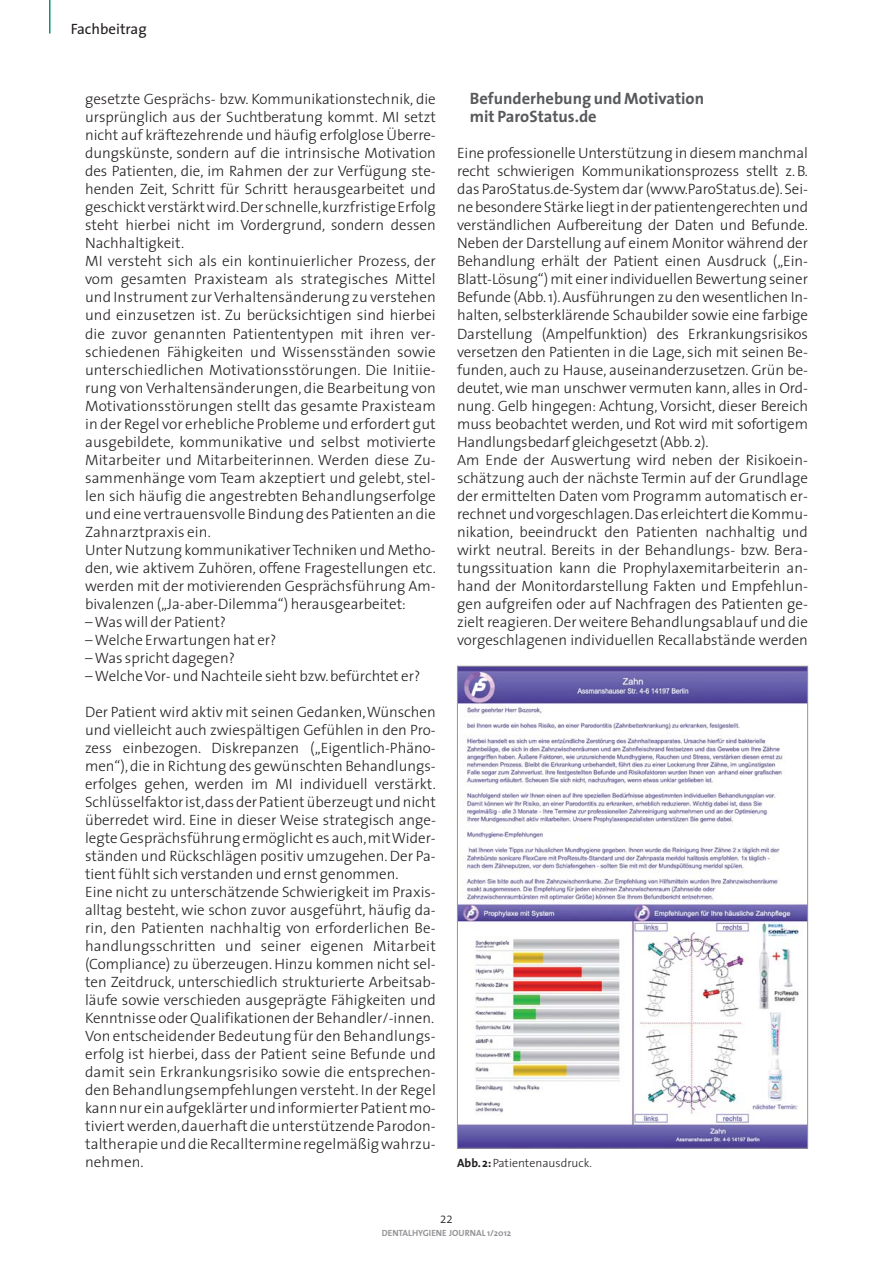
<style>
.page{position:relative;width:893px;height:1263px;background:#fff}
.page>*{position:absolute;margin:0;border:0;box-sizing:border-box;transform-origin:0 0}
.t1{font:700 16.5px/18px "The Sans";color:#58595b}
.t2{font:300 15px/18px "The Sans";color:#231f20}
.t3{font:15px "The Sans";color:#231f20}
.t4{font:300 14.25px "The Sans";color:#231f20;scale:.9 1}
.t5{font:300 12px "The Sans";color:#231f20}
.t6{font:700 9px "The Sans";color:#939598}
.s1{font-weight:700}
</style>
<div class="page">
<hr style="left:49px;top:0;width:2px;height:34px;background:#009780">
<img style="left:459px;top:668px;width:347px;height:478px">
<p class="t3" style="left:71px;top:23px;width:78px">Fachbeitrag</p>
<p class="t2" style="left:85px;top:92px;width:352px">gesetzte Gesprächs- bzw. Kommunikationstechnik, die ursprünglich aus der Suchtberatung kommt. MI setzt nicht auf kräftezehrende und häufig erfolglose Überre&shy;dungskünste, sondern auf die intrinsische Motivation des Patienten, die, im Rahmen der zur Verfügung ste&shy;henden Zeit, Schritt für Schritt herausgearbeitet und geschickt verstärkt wird. Der schnelle, kurzfristige Erfolg steht hierbei nicht im Vordergrund, sondern dessen Nachhaltigkeit.<br>MI versteht sich als ein kontinuierlicher Prozess, der vom gesamten Praxisteam als strategisches Mittel und Instrument zur Verhaltensänderung zu verstehen und einzusetzen ist. Zu berücksichtigen sind hierbei die zuvor genannten Patiententypen mit ihren ver&shy;schiedenen Fähigkeiten und Wissensständen sowie unterschiedlichen Motivationsstörungen. Die Initiie&shy;rung von Verhaltensänderungen, die Bearbeitung von Motivationsstörungen stellt das gesamte Praxisteam in der Regel vor erhebliche Probleme und erfordert gut ausgebildete, kommunikative und selbst motivierte Mitarbeiter und Mitarbeiterinnen. Werden diese Zu&shy;sammenhänge vom Team akzeptiert und gelebt, stel&shy;len sich häufig die angestrebten Behandlungserfolge und eine vertrauensvolle Bindung des Patienten an die Zahnarztpraxis ein.<br>Unter Nutzung kommunikativer Techniken und Metho&shy;den, wie aktivem Zuhören, offene Fragestellungen etc. werden mit der motivierenden Gesprächsführung Am&shy;bivalenzen („Ja-aber-Dilemma“) herausgearbeitet:</p>
<p class="t2" style="left:85px;top:614px;width:143px">– Was will der Patient?</p>
<p class="t2" style="left:85px;top:632px;width:193px">– Welche Erwartungen hat er?</p>
<p class="t2" style="left:85px;top:650px;width:151px">– Was spricht dagegen?</p>
<p class="t2" style="left:85px;top:668px;width:337px">– Welche Vor- und Nachteile sieht bzw. befürchtet er?</p>
<p class="t2" style="left:85px;top:704px;width:352px">Der Patient wird aktiv mit seinen Gedanken, Wünschen und vielleicht auch zwiespältigen Gefühlen in den Pro&shy;zess einbezogen. Diskrepanzen („Eigentlich-Phäno&shy;men“), die in Richtung des gewünschten Behandlungs&shy;erfolges gehen, werden im MI individuell verstärkt.<br>Schlüsselfaktor ist, dass der Patient überzeugt und nicht überredet wird. Eine in dieser Weise strategisch ange&shy;legte Gesprächsführung ermöglicht es auch, mit Wider&shy;ständen und Rückschlägen positiv umzugehen. Der Pa&shy;tient fühlt sich verstanden und ernst genommen.<br>Eine nicht zu unterschätzende Schwierigkeit im Praxis - alltag besteht, wie schon zuvor ausgeführt, häufig da&shy;rin, den Patienten nachhaltig von erforderlichen Be&shy;handlungsschritten und seiner eigenen Mitarbeit (Compliance) zu überzeugen. Hinzu kommen nicht sel&shy;ten Zeitdruck, unterschiedlich strukturierte Arbeitsab&shy;läufe sowie verschieden ausgeprägte Fähigkeiten und Kenntnisse oder Qualifikationen der Behandler/-innen.<br>Von entscheidender Bedeutung für den Behandlungs&shy;erfolg ist hierbei, dass der Patient seine Befunde und damit sein Erkrankungsrisiko sowie die entsprechen&shy;den Behandlungsempfehlungen versteht. In der Regel kann nur ein aufgeklärter und informierter Patient mo&shy;tiviert werden, dauerhaft die unterstützende Parodon&shy;taltherapie und die Recalltermine regelmäßig wahrzu&shy;nehmen.</p>
<p class="t1" style="left:470px;top:90px;width:236px">Befunderhebung und Motivation mit ParoStatus.de</p>
<p class="t2" style="left:457px;top:146px;width:352px">Eine professionelle Unterstützung in diesem manchmal recht schwierigen Kommunikationsprozess stellt z. B. das ParoStatus.de-System dar (www.ParoStatus.de). Sei - ne besondere Stärke liegt in der patientengerechten und verständlichen Aufbereitung der Daten und Befunde.<br>Neben der Darstellung auf einem Monitor während der Behandlung erhält der Patient einen Ausdruck („Ein-Blatt-Lösung“) mit einer individuellen Bewertung seiner Befunde (Abb. 1). Ausführungen zu den wesentlichen In&shy;halten, selbsterklärende Schaubilder sowie eine farbige Darstellung (Ampelfunktion) des Erkrankungsrisikos versetzen den Patienten in die Lage, sich mit seinen Be&shy;funden, auch zu Hause, auseinanderzusetzen. Grün be&shy;deutet, wie man unschwer vermuten kann, alles in Ord&shy;nung. Gelb hingegen: Achtung, Vorsicht, dieser Bereich muss beobachtet werden, und Rot wird mit sofortigem Handlungsbedarf gleichgesetzt (Abb. 2).<br>Am Ende der Auswertung wird neben der Risikoein&shy;schätzung auch der nächste Termin auf der Grundlage der ermittelten Daten vom Programm automatisch er&shy;rechnet und vorgeschlagen. Das erleichtert die Kommu&shy;nikation, beeindruckt den Patienten nachhaltig und wirkt neutral. Bereits in der Behandlungs- bzw. Bera&shy;tungssituation kann die Prophylaxemitarbeiterin an&shy;hand der Monitordarstellung Fakten und Empfehlun&shy;gen aufgreifen oder auf Nachfragen des Patienten ge&shy;zielt reagieren. Der weitere Behandlungsablauf und die vorgeschlagenen individuellen Recallabstände werden</p>
<p class="t5" style="left:457px;top:1158px;width:136px"><span class="s1">Abb. 2:</span> Patientenausdruck.</p>
<p class="t4" style="left:440px;top:1212px;width:15px">22</p>
<p class="t6" style="left:382px;top:1228px;width:131px">DENTALHYGIENE JOURNAL 1/2012</p>
</div>
